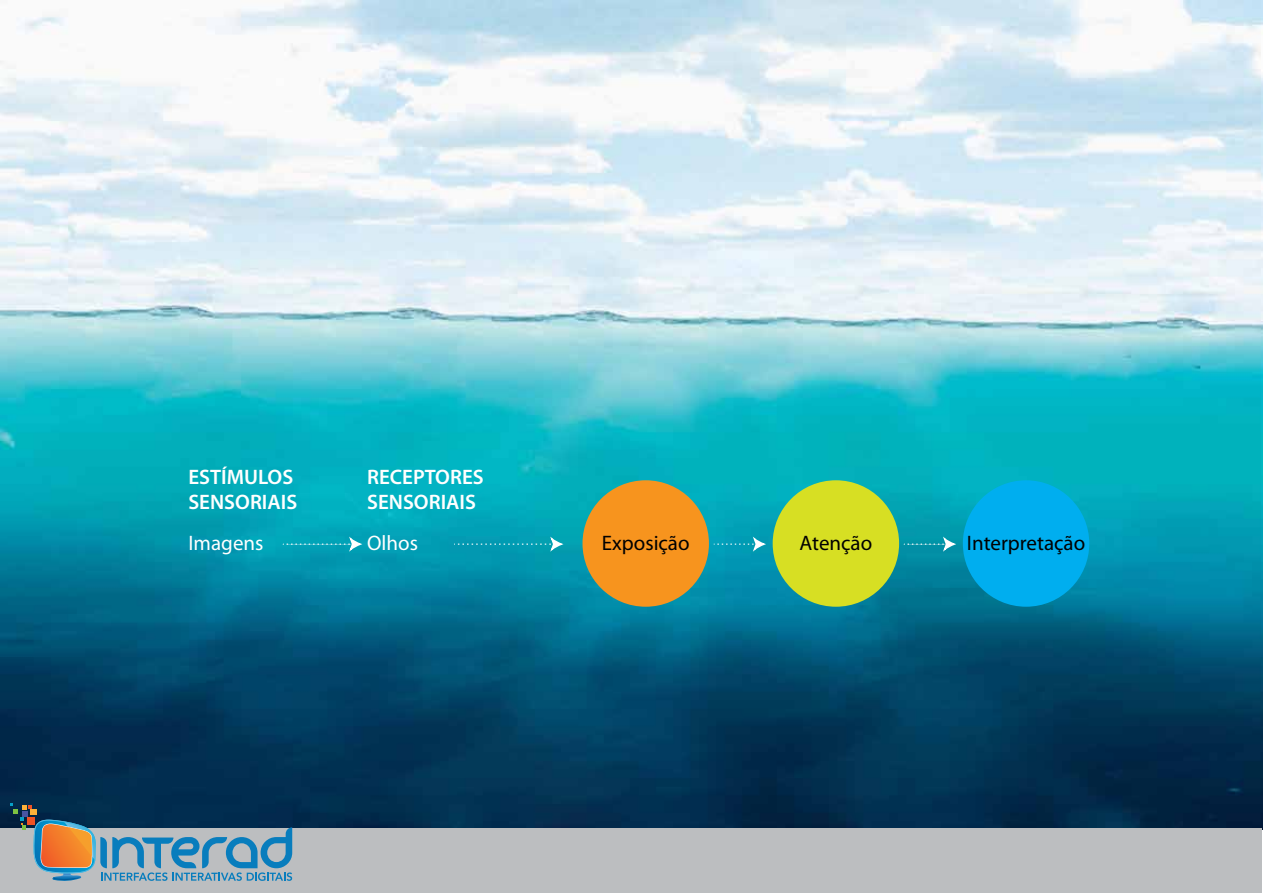
<style>
.page{position:relative;width:1263px;height:893px;background:#fff}
.page>*{position:absolute;margin:0;border:0;box-sizing:border-box;transform-origin:0 0}
.t1{font:600 21px/25.2px "Myriad Pro";color:#fff}
.t2{font:21px "Myriad Pro";color:#010101}
.t3{font:21px "Myriad Pro";color:#fff}
</style>
<div class="page">
<img style="left:0;top:0;width:1263px;height:829px">
<div style="left:582px;top:480px;width:127px;height:127px;background:#f7941e;border-radius:50%"></div>
<div style="left:773px;top:480px;width:126px;height:127px;background:#d7df23;border-radius:50%"></div>
<div style="left:963px;top:480px;width:126px;height:127px;background:#00aeef;border-radius:50%"></div>
<svg style="left:283px;top:534px;width:79px;height:20px;background:#11a7bb"></svg>
<svg style="left:454px;top:534px;width:109px;height:20px;background:#0da0b5"></svg>
<svg style="left:714px;top:534px;width:52px;height:20px"></svg>
<svg style="left:904px;top:534px;width:52px;height:20px"></svg>
<div style="left:1px;top:828px;width:1261px;height:64px;background:#bcbec0"></div>
<svg style="left:11px;top:804px;width:281px;height:77px"></svg>
<p class="t1" style="left:188px;top:463px;width:110px">ESTÍMULOS<br>SENSORIAIS</p>
<p class="t1" style="left:367px;top:463px;width:118px">RECEPTORES<br>SENSORIAIS</p>
<p class="t3" style="left:188px;top:530px;width:77px">Imagens</p>
<p class="t3" style="left:367px;top:530px;width:52px">Olhos</p>
<p class="t2" style="left:602px;top:530px;width:89px">Exposição</p>
<p class="t2" style="left:799px;top:530px;width:74px">Atenção</p>
<p class="t2" style="left:967px;top:530px;width:120px">Interpretação</p>
</div>
